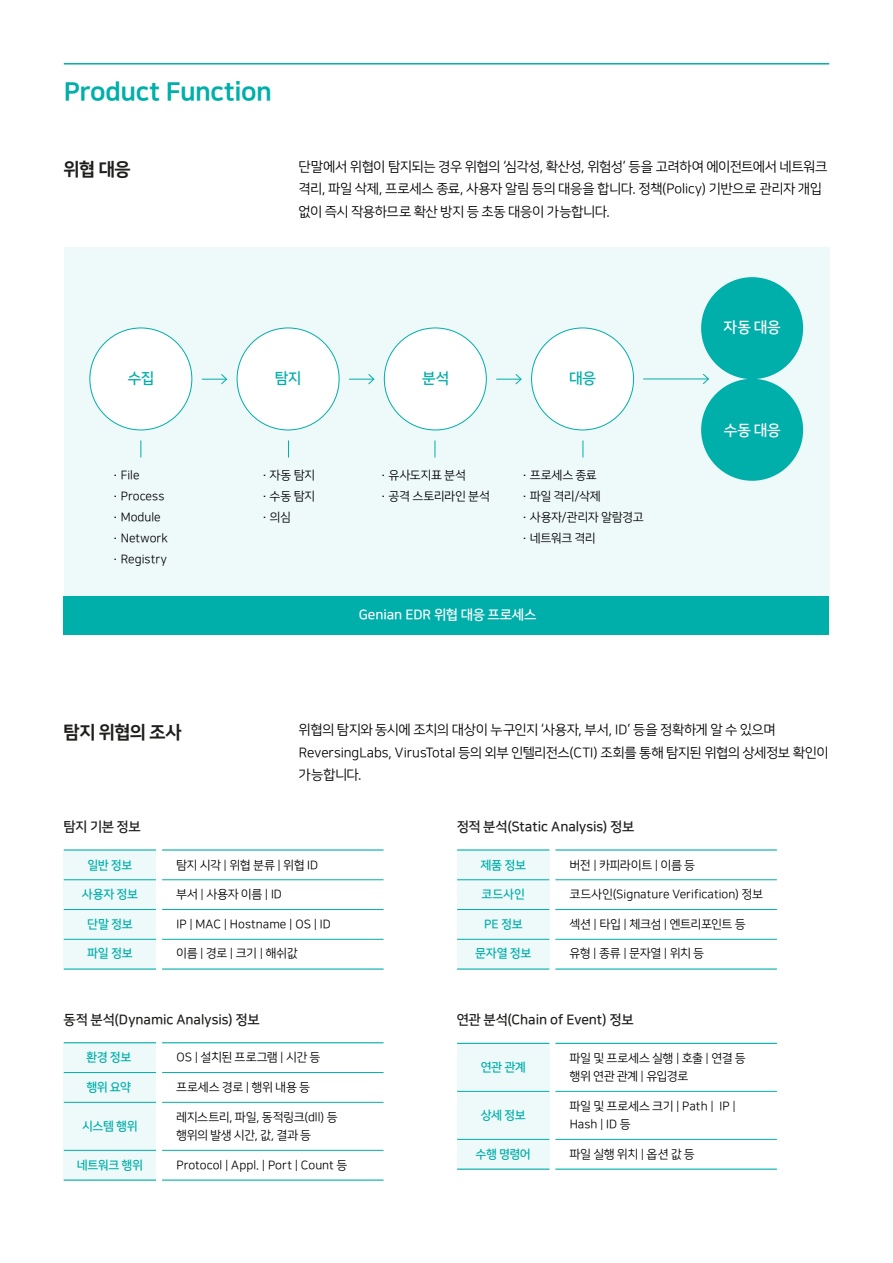
<style>
.page{position:relative;width:893px;height:1263px;background:#fff}
.page>*{position:absolute;margin:0;border:0;box-sizing:border-box;transform-origin:0 0}
.t1{font:25.5px "Nanum Square ac EB";letter-spacing:-.02em;color:#00aeaa}
.t2{font:18px "Nanum Square ac EB";letter-spacing:.015em;color:#1f1e1d}
.t3{font:15px "Nanum Square ac B";letter-spacing:.02em;color:#00aeaa}
.t4{font:15px "Nanum Square ac B";letter-spacing:.04em;color:#fff}
.t5{font:13.5px/22.5px "Nanum Square ac R";letter-spacing:.015em;color:#000}
.t6{font:13.5px "Nanum Square ac B";color:#1f1e1d}
.t7{font:13.5px "Nanum Square ac B";letter-spacing:.005em;color:#fff}
.t8{font:12px/21px "Nanum Square ac R";letter-spacing:.01em;color:#000}
.t9{font:12px "Nanum Square ac B";letter-spacing:.025em;color:#00aeaa}
.t10{font:12px/21px "Nanum Square ac R";letter-spacing:.03em;color:#000}
.t11{font:12px/21px "Nanum Square ac R";letter-spacing:.045em;color:#000}
.t12{font:12px "Nanum Square ac R";letter-spacing:.035em;color:#000}
</style>
<div class="page">
<div style="left:64px;top:247px;width:765px;height:358px;background:#eef9f9"></div>
<div style="left:64px;top:596px;width:765px;height:38px;background:#00aeaa"></div>
<div style="left:64px;top:851px;width:92px;height:118px;background:#eef9f9"></div>
<div style="left:64px;top:1043px;width:92px;height:138px;background:#eef9f9"></div>
<div style="left:457px;top:1044px;width:92px;height:126px;background:#eef9f9"></div>
<div style="left:457px;top:851px;width:92px;height:118px;background:#eef9f9"></div>
<hr style="left:64px;top:63px;width:765px;height:2px;background:#00aeaa">
<hr style="left:64px;top:849px;width:92px;height:1px;background:#00aeaa">
<hr style="left:64px;top:1042px;width:92px;height:1px;background:#00aeaa">
<hr style="left:457px;top:849px;width:92px;height:1px;background:#00aeaa">
<hr style="left:162px;top:849px;width:222px;height:1px;background:#00aeaa">
<hr style="left:162px;top:1042px;width:222px;height:1px;background:#00aeaa">
<hr style="left:555px;top:849px;width:222px;height:1px;background:#00aeaa">
<hr style="left:64px;top:879px;width:92px;height:1px;background:#00aeaa">
<hr style="left:64px;top:1072px;width:92px;height:1px;background:#00aeaa">
<hr style="left:457px;top:879px;width:92px;height:1px;background:#00aeaa">
<hr style="left:162px;top:879px;width:222px;height:1px;background:#00aeaa">
<hr style="left:162px;top:1072px;width:222px;height:1px;background:#00aeaa">
<hr style="left:555px;top:879px;width:222px;height:1px;background:#00aeaa">
<hr style="left:64px;top:909px;width:92px;height:1px;background:#00aeaa">
<hr style="left:64px;top:1102px;width:92px;height:1px;background:#00aeaa">
<hr style="left:457px;top:1091px;width:92px;height:1px;background:#00aeaa">
<hr style="left:457px;top:1043px;width:92px;height:1px;background:#00aeaa">
<hr style="left:457px;top:909px;width:92px;height:1px;background:#00aeaa">
<hr style="left:162px;top:909px;width:222px;height:1px;background:#00aeaa">
<hr style="left:162px;top:1102px;width:222px;height:1px;background:#00aeaa">
<hr style="left:555px;top:1091px;width:222px;height:1px;background:#00aeaa">
<hr style="left:555px;top:1043px;width:222px;height:1px;background:#00aeaa">
<hr style="left:555px;top:909px;width:222px;height:1px;background:#00aeaa">
<hr style="left:64px;top:939px;width:92px;height:1px;background:#00aeaa">
<hr style="left:64px;top:1150px;width:92px;height:1px;background:#00aeaa">
<hr style="left:457px;top:1139px;width:92px;height:1px;background:#00aeaa">
<hr style="left:457px;top:939px;width:92px;height:1px;background:#00aeaa">
<hr style="left:162px;top:939px;width:222px;height:1px;background:#00aeaa">
<hr style="left:162px;top:1150px;width:222px;height:1px;background:#00aeaa">
<hr style="left:555px;top:1139px;width:222px;height:1px;background:#00aeaa">
<hr style="left:555px;top:939px;width:222px;height:1px;background:#00aeaa">
<hr style="left:64px;top:968px;width:92px;height:2px;background:#00aeaa">
<hr style="left:64px;top:1179px;width:92px;height:2px;background:#00aeaa">
<hr style="left:457px;top:1168px;width:92px;height:2px;background:#00aeaa">
<hr style="left:457px;top:968px;width:92px;height:2px;background:#00aeaa">
<hr style="left:162px;top:968px;width:222px;height:2px;background:#00aeaa">
<hr style="left:162px;top:1179px;width:222px;height:2px;background:#00aeaa">
<hr style="left:555px;top:1168px;width:222px;height:2px;background:#00aeaa">
<hr style="left:555px;top:968px;width:222px;height:2px;background:#00aeaa">
<div style="left:90px;top:328px;width:102px;height:102px;background:#fff;border-radius:50%"></div>
<div style="left:237px;top:328px;width:102px;height:102px;background:#fff;border-radius:50%"></div>
<div style="left:384px;top:328px;width:102px;height:102px;background:#fff;border-radius:50%"></div>
<div style="left:532px;top:328px;width:102px;height:102px;background:#fff;border-radius:50%"></div>
<div style="left:701px;top:277px;width:102px;height:102px;background:#00aeaa;border-radius:50%"></div>
<div style="left:701px;top:379px;width:102px;height:102px;background:#00aeaa;border-radius:50%"></div>
<svg style="left:202px;top:374px;width:26px;height:11px"></svg>
<svg style="left:349px;top:374px;width:26px;height:11px"></svg>
<svg style="left:496px;top:374px;width:26px;height:11px"></svg>
<hr style="left:643px;top:379px;width:65px;height:1px;background:#00aeaa">
<svg style="left:702px;top:373px;width:7px;height:11px"></svg>
<svg style="left:140px;top:440px;width:1px;height:17px"></svg>
<svg style="left:288px;top:440px;width:1px;height:17px"></svg>
<svg style="left:435px;top:440px;width:1px;height:17px"></svg>
<svg style="left:583px;top:440px;width:1px;height:17px"></svg>
<h1 class="t1" style="left:64px;top:78px;width:210px">Product Function</h1>
<h2 class="t2" style="left:64px;top:159px;width:68px">위협 대응</h2>
<p class="t5" style="left:299px;top:156px;width:529px">단말에서 위협이 탐지되는 경우 위협의 ‘심각성, 확산성, 위험성’ 등을 고려하여 에이전트에서 네트워크 격리, 파일 삭제, 프로세스 종료, 사용자 알림 등의 대응을 합니다. 정책(Policy) 기반으로 관리자 개입 없이 즉시 작용하므로 확산 방지 등 초동 대응이 가능합니다.</p>
<p class="t4" style="left:724px;top:319px;width:58px">자동 대응</p>
<p class="t3" style="left:128px;top:371px;width:27px">수집</p>
<p class="t3" style="left:275px;top:371px;width:27px">탐지</p>
<p class="t3" style="left:423px;top:371px;width:28px">분석</p>
<p class="t3" style="left:569px;top:371px;width:28px">대응</p>
<p class="t8" style="left:113px;top:465px;width:57px">∙ File<br>∙ Process ∙ Module ∙ Network ∙ Registry</p>
<p class="t8" style="left:262px;top:465px;width:54px;text-align:justify">∙ 자동 탐지 ∙ 수동 탐지 ∙ 의심</p>
<p class="t11" style="left:381px;top:465px;width:110px">∙ 유사도지표 분석<br>∙ 공격 스토리라인 분석</p>
<p class="t10" style="left:522px;top:465px;width:123px">∙ 프로세스 종료<br>∙ 파일 격리/삭제<br>∙ 사용자/관리자 알람경고 ∙ 네트워크 격리</p>
<p class="t7" style="left:359px;top:608px;width:179px">Genian EDR 위협 대응 프로세스</p>
<p class="t4" style="left:724px;top:422px;width:58px">수동 대응</p>
<h2 class="t2" style="left:64px;top:722px;width:119px">탐지 위협의 조사</h2>
<p class="t6" style="left:64px;top:819px;width:78px">탐지 기본 정보</p>
<p class="t5" style="left:299px;top:719px;width:531px">위협의 탐지와 동시에 조치의 대상이 누구인지 ‘사용자, 부서, ID’ 등을 정확하게 알 수 있으며<br>ReversingLabs, VirusTotal 등의 외부 인텔리전스(CTI) 조회를 통해 탐지된 위협의 상세정보 확인이 가능합니다.</p>
<p class="t6" style="left:457px;top:819px;width:178px">정적 분석(Static Analysis) 정보</p>
<p class="t9" style="left:88px;top:858px;width:46px">일반 정보</p>
<p class="t9" style="left:82px;top:888px;width:57px">사용자 정보</p>
<p class="t9" style="left:87px;top:918px;width:46px">단말 정보</p>
<p class="t9" style="left:87px;top:947px;width:46px">파일 정보</p>
<p class="t8" style="left:176px;top:855px;width:143px">탐지 시각 | 위협 분류 | 위협 ID</p>
<p class="t8" style="left:176px;top:884px;width:107px">부서 | 사용자 이름 | ID</p>
<p class="t8" style="left:176px;top:914px;width:156px">IP | MAC | Hostname | OS | ID</p>
<p class="t8" style="left:176px;top:943px;width:122px">이름 | 경로 | 크기 | 해쉬값</p>
<p class="t6" style="left:64px;top:1012px;width:197px">동적 분석(Dynamic Analysis) 정보</p>
<p class="t9" style="left:86px;top:1051px;width:46px">환경 정보</p>
<p class="t9" style="left:87px;top:1081px;width:46px">행위 요약</p>
<p class="t8" style="left:176px;top:1047px;width:145px">OS | 설치된 프로그램 | 시간 등</p>
<p class="t12" style="left:176px;top:1081px;width:135px">프로세스 경로 | 행위 내용 등</p>
<p class="t9" style="left:481px;top:858px;width:46px">제품 정보</p>
<p class="t9" style="left:482px;top:888px;width:45px">코드사인</p>
<p class="t9" style="left:484px;top:918px;width:40px">PE 정보</p>
<p class="t9" style="left:475px;top:947px;width:57px">문자열 정보</p>
<p class="t8" style="left:570px;top:855px;width:127px">버전 | 카피라이트 | 이름 등</p>
<p class="t8" style="left:570px;top:884px;width:194px">코드사인(Signature Verification) 정보</p>
<p class="t8" style="left:570px;top:914px;width:177px">섹션 | 타입 | 체크섬 | 엔트리포인트 등</p>
<p class="t8" style="left:570px;top:943px;width:136px">유형 | 종류 | 문자열 | 위치 등</p>
<p class="t6" style="left:457px;top:1012px;width:178px">연관 분석(Chain of Event) 정보</p>
<p class="t9" style="left:481px;top:1061px;width:46px">연관 관계</p>
<p class="t8" style="left:570px;top:1049px;width:177px;line-height:18px">파일 및 프로세스 실행 | 호출 | 연결 등 행위 연관 관계 | 유입경로</p>
<p class="t9" style="left:82px;top:1120px;width:57px">시스템 행위</p>
<p class="t9" style="left:77px;top:1159px;width:67px">네트워크 행위</p>
<p class="t8" style="left:176px;top:1108px;width:162px;line-height:18px">레지스트리, 파일, 동적링크(dll) 등 행위의 발생 시간, 값, 결과 등</p>
<p class="t8" style="left:570px;top:1097px;width:167px;line-height:18px">파일 및 프로세스 크기 | Path | IP |<br>Hash | ID 등</p>
<p class="t9" style="left:481px;top:1109px;width:46px">상세 정보</p>
<p class="t8" style="left:176px;top:1155px;width:172px">Protocol | Appl. | Port | Count 등</p>
<p class="t9" style="left:476px;top:1148px;width:56px">수행 명령어</p>
<p class="t8" style="left:570px;top:1144px;width:126px">파일 실행 위치 | 옵션 값 등</p>
</div>
